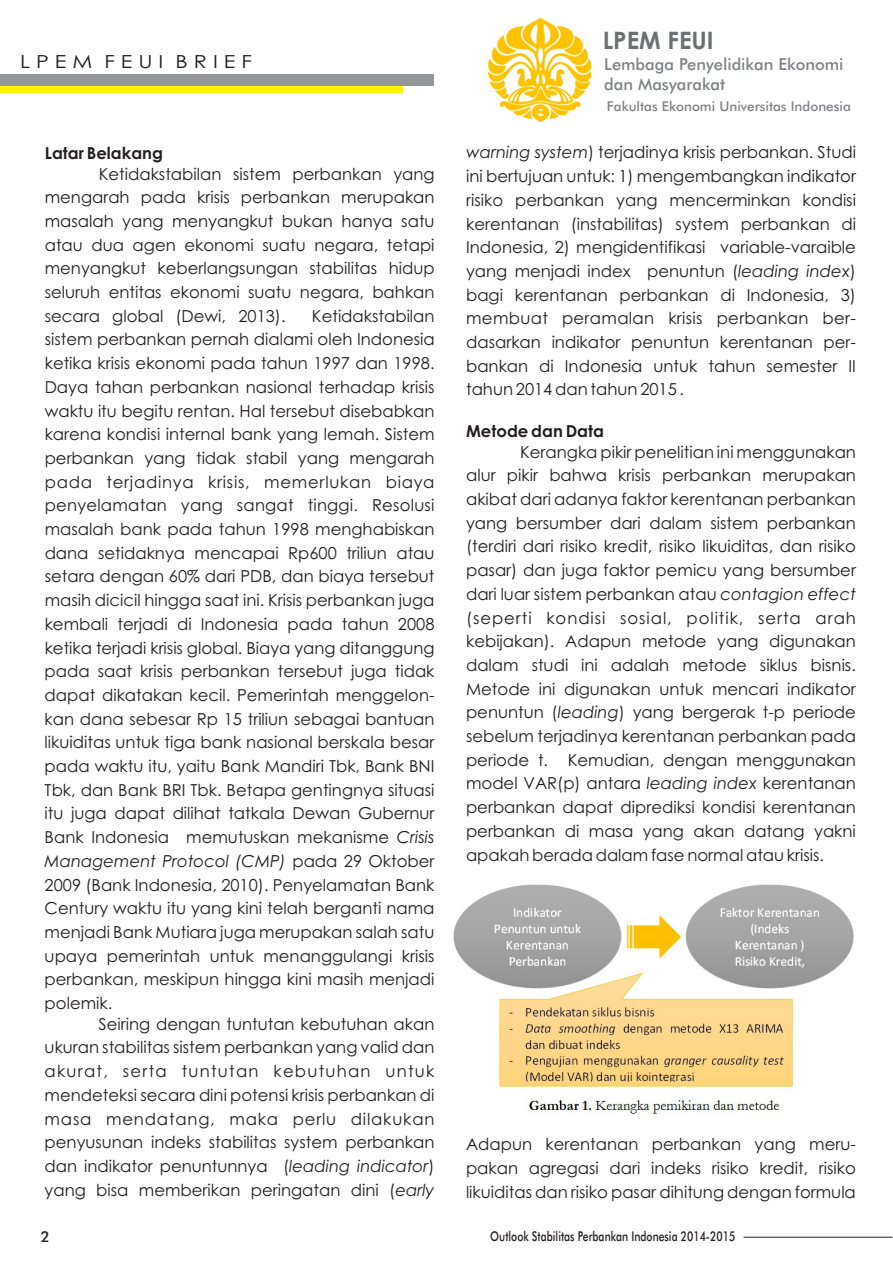
<style>
.page{position:relative;width:893px;height:1263px;background:#fff}
.page>*{position:absolute;margin:0;border:0;box-sizing:border-box;transform-origin:0 0}
.t1{font:700 24px "Century Gothic";color:#6d6f71}
.t2{font:18px "Century Gothic";color:#231f20;scale:1.2 1}
.t3{font:16.5px/23.7px "Century Gothic";color:#231f20}
.t4{font:16.5px/23.7px "Century Gothic";letter-spacing:.055em;color:#231f20}
.t5{font:500 16.5px/19.8px "Futura BT";color:#808285}
.t6{font:16.5px "Century Gothic";letter-spacing:.045em;color:#231f20}
.t7{font:16.5px "Century Gothic";letter-spacing:.02em;color:#231f20}
.t8{font:700 16.5px "Century Gothic";color:#231f20}
.t9{font:500 15px "Futura BT";color:#231f20}
.t10{font:500 13.5px "Futura BT";color:#231f20;scale:.77 1}
.t11{font:500 13.5px "Futura BT";color:#808285}
.s1{font-style:italic}
</style>
<div class="page">
<div style="left:0;top:75px;width:434px;height:11px;background:#949698"></div>
<div style="left:1px;top:86px;width:402px;height:7px;background:#fff200"></div>
<hr style="left:744px;top:1237px;width:148px;height:1px;background:#231f20">
<img style="left:488px;top:18px;width:103px;height:103px">
<img style="left:453px;top:884px;width:401px;height:230px">
<p class="t2" style="left:20px;top:55px;width:195px">L P E M F E U I B R I E F</p>
<h1 class="t1" style="left:603px;top:31px;width:112px">LPEM FEUI</h1>
<p class="t5" style="left:604px;top:56px;width:241px">Lembaga Penyelidikan Ekonomi dan Masyarakat</p>
<p class="t11" style="left:607px;top:100px;width:246px">Fakultas Ekonomi Universitas Indonesia</p>
<p class="t8" style="left:45px;top:146px;width:120px">Latar Belakang</p>
<p class="t3" style="left:466px;top:142px;width:391px"><span class="s1">warning system</span>) terjadinya krisis perbankan. Studi</p>
<p class="t3" style="left:99px;top:163px;width:337px">Ketidakstabilan sistem perbankan yang</p>
<p class="t3" style="left:466px;top:166px;width:391px">ini bertujuan untuk: 1) mengembangkan indikator</p>
<p class="t3" style="left:45px;top:187px;width:391px">mengarah pada krisis perbankan merupakan</p>
<p class="t3" style="left:466px;top:190px;width:391px">risiko perbankan yang mencerminkan kondisi</p>
<p class="t3" style="left:45px;top:211px;width:391px">masalah yang menyangkut bukan hanya satu</p>
<p class="t3" style="left:466px;top:213px;width:391px">kerentanan (instabilitas) system perbankan di</p>
<p class="t3" style="left:45px;top:234px;width:391px">atau dua agen ekonomi suatu negara, tetapi</p>
<p class="t3" style="left:466px;top:237px;width:391px">Indonesia, 2) mengidentifikasi variable-varaible</p>
<p class="t3" style="left:45px;top:258px;width:391px">menyangkut keberlangsungan stabilitas hidup</p>
<p class="t3" style="left:466px;top:261px;width:391px">yang menjadi index penuntun (<span class="s1">leading index</span>)</p>
<p class="t3" style="left:45px;top:282px;width:391px">seluruh entitas ekonomi suatu negara, bahkan</p>
<p class="t3" style="left:466px;top:284px;width:391px">bagi kerentanan perbankan di Indonesia, 3)</p>
<p class="t3" style="left:45px;top:305px;width:242px">secara global (Dewi, 2013).</p>
<p class="t3" style="left:312px;top:305px;width:124px">Ketidakstabilan</p>
<p class="t7" style="left:466px;top:312px;width:391px">membuat peramalan krisis perbankan ber-</p>
<p class="t3" style="left:45px;top:329px;width:392px">sistem perbankan pernah dialami oleh Indonesia</p>
<p class="t3" style="left:466px;top:332px;width:391px">dasarkan indikator penuntun kerentanan per-</p>
<p class="t3" style="left:45px;top:353px;width:391px">ketika krisis ekonomi pada tahun 1997 dan 1998.</p>
<p class="t3" style="left:466px;top:355px;width:391px">bankan di Indonesia untuk tahun semester II</p>
<p class="t3" style="left:45px;top:376px;width:391px">Daya tahan perbankan nasional terhadap krisis</p>
<p class="t3" style="left:466px;top:379px;width:220px">tahun 2014 dan tahun 2015 .</p>
<p class="t3" style="left:45px;top:400px;width:391px">waktu itu begitu rentan. Hal tersebut disebabkan karena kondisi internal bank yang lemah. Sistem</p>
<p class="t8" style="left:466px;top:424px;width:139px">Metode dan Data</p>
<p class="t3" style="left:520px;top:441px;width:337px">Kerangka pikir penelitian ini menggunakan</p>
<p class="t3" style="left:45px;top:448px;width:391px">perbankan yang tidak stabil yang mengarah</p>
<p class="t3" style="left:466px;top:465px;width:391px">alur pikir bahwa krisis perbankan merupakan</p>
<p class="t6" style="left:45px;top:475px;width:391px">pada terjadinya krisis, memerlukan biaya</p>
<p class="t3" style="left:466px;top:489px;width:391px">akibat dari adanya faktor kerentanan perbankan</p>
<p class="t3" style="left:45px;top:495px;width:391px">penyelamatan yang sangat tinggi. Resolusi masalah bank pada tahun 1998 menghabiskan</p>
<p class="t3" style="left:466px;top:512px;width:391px">yang bersumber dari dalam sistem perbankan (terdiri dari risiko kredit, risiko likuiditas, dan risiko</p>
<p class="t3" style="left:45px;top:542px;width:391px">dana setidaknya mencapai Rp600 triliun atau</p>
<p class="t3" style="left:466px;top:560px;width:391px">pasar) dan juga faktor pemicu yang bersumber</p>
<p class="t3" style="left:45px;top:566px;width:391px">setara dengan 60% dari PDB, dan biaya tersebut masih dicicil hingga saat ini. Krisis perbankan juga</p>
<p class="t4" style="left:466px;top:583px;width:391px">dari luar sistem perbankan atau <span class="s1">contagion effect </span>(seperti kondisi sosial, politik, serta arah</p>
<p class="t3" style="left:45px;top:613px;width:391px">kembali terjadi di Indonesia pada tahun 2008</p>
<p class="t3" style="left:466px;top:631px;width:391px">kebijakan). Adapun metode yang digunakan</p>
<p class="t3" style="left:45px;top:637px;width:391px">ketika terjadi krisis global. Biaya yang ditanggung</p>
<p class="t3" style="left:466px;top:655px;width:391px">dalam studi ini adalah metode siklus bisnis.</p>
<p class="t3" style="left:45px;top:661px;width:391px">pada saat krisis perbankan tersebut juga tidak</p>
<p class="t3" style="left:466px;top:678px;width:391px">Metode ini digunakan untuk mencari indikator</p>
<p class="t3" style="left:45px;top:685px;width:391px">dapat dikatakan kecil. Pemerintah menggelon-</p>
<p class="t3" style="left:466px;top:702px;width:391px">penuntun (<span class="s1">leading</span>) yang bergerak t-p periode</p>
<p class="t3" style="left:45px;top:708px;width:391px">kan dana sebesar Rp 15 triliun sebagai bantuan</p>
<p class="t3" style="left:466px;top:726px;width:391px">sebelum terjadinya kerentanan perbankan pada</p>
<p class="t3" style="left:45px;top:732px;width:391px">likuiditas untuk tiga bank nasional berskala besar</p>
<p class="t3" style="left:466px;top:749px;width:391px">periode t. Kemudian, dengan menggunakan</p>
<p class="t3" style="left:45px;top:756px;width:391px">pada waktu itu, yaitu Bank Mandiri Tbk, Bank BNI</p>
<p class="t3" style="left:466px;top:773px;width:391px">model VAR(p) antara <span class="s1">leading index</span> kerentanan</p>
<p class="t3" style="left:45px;top:779px;width:391px">Tbk, dan Bank BRI Tbk. Betapa gentingnya situasi</p>
<p class="t3" style="left:466px;top:797px;width:391px">perbankan dapat diprediksi kondisi kerentanan</p>
<p class="t3" style="left:45px;top:803px;width:391px">itu juga dapat dilihat tatkala Dewan Gubernur</p>
<p class="t3" style="left:466px;top:820px;width:391px">perbankan di masa yang akan datang yakni</p>
<p class="t3" style="left:45px;top:827px;width:391px">Bank Indonesia memutuskan mekanisme <span class="s1">Crisis<br>Management Protocol (CMP)</span> pada 29 Oktober</p>
<p class="t3" style="left:466px;top:844px;width:360px">apakah berada dalam fase normal atau krisis.</p>
<p class="t3" style="left:45px;top:874px;width:391px;text-align:justify">2009 (Bank Indonesia, 2010). Penyelamatan Bank Century waktu itu yang kini telah berganti nama menjadi Bank Mutiara juga merupakan salah satu upaya pemerintah untuk menanggulangi krisis perbankan, meskipun hingga kini masih menjadi polemik.</p>
<p class="t3" style="left:45px;top:1013px;width:391px;text-align:justify;text-indent:54px">Seiring dengan tuntutan kebutuhan akan ukuran stabilitas sistem perbankan yang valid dan akurat, serta tuntutan kebutuhan untuk mendeteksi secara dini potensi krisis perbankan di masa mendatang, maka perlu dilakukan penyusunan indeks stabilitas system perbankan</p>
<p class="t3" style="left:466px;top:1134px;width:391px">Adapun kerentanan perbankan yang meru-</p>
<p class="t3" style="left:45px;top:1156px;width:391px">dan indikator penuntunnya (<span class="s1">leading indicator</span>)</p>
<p class="t3" style="left:466px;top:1158px;width:391px">pakan agregasi dari indeks risiko kredit, risiko</p>
<p class="t3" style="left:45px;top:1179px;width:391px">yang bisa memberikan peringatan dini (<span class="s1">early</span></p>
<p class="t3" style="left:466px;top:1181px;width:391px">likuiditas dan risiko pasar dihitung dengan formula</p>
<p class="t9" style="left:41px;top:1230px;width:11px">2</p>
<p class="t10" style="left:490px;top:1231px;width:320px">Outlook Stabilitas Perbankan Indonesia 2014-2015</p>
</div>
